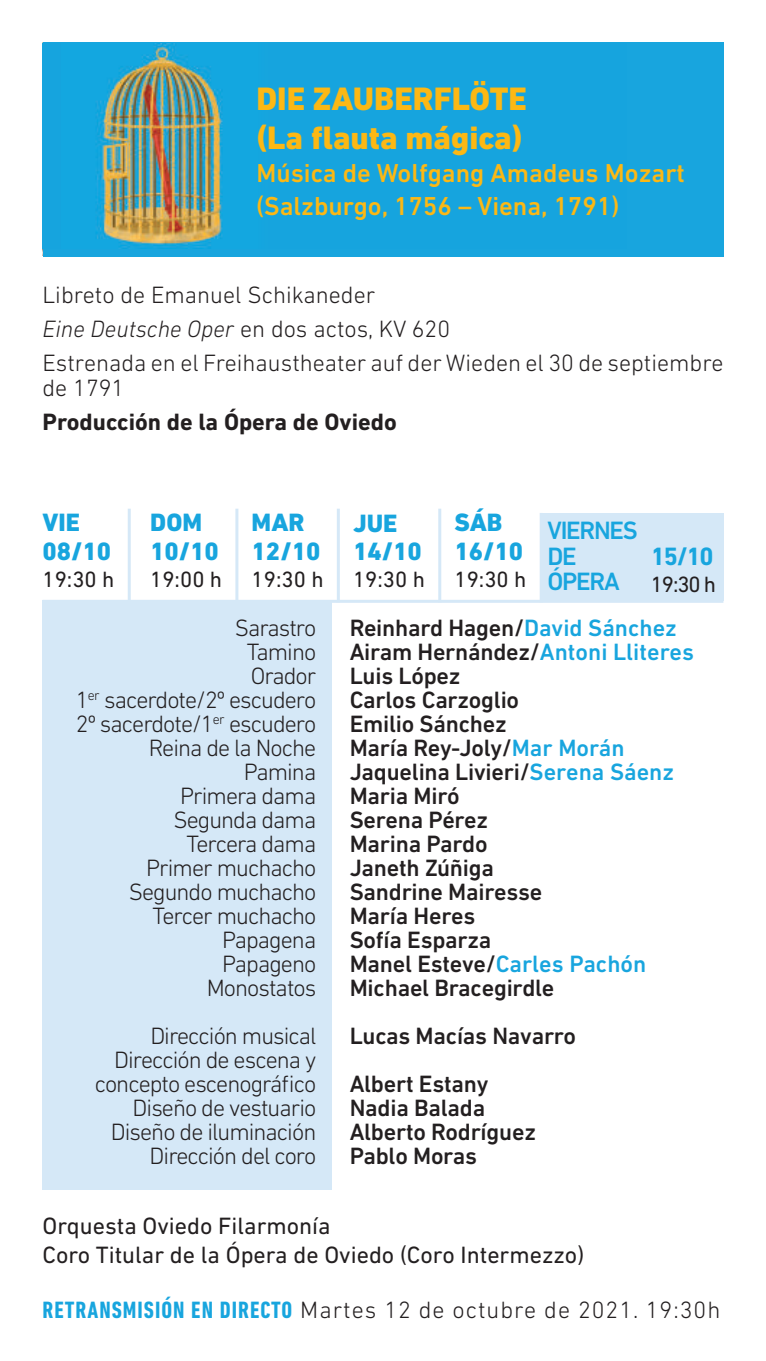
<style>
.page{position:relative;width:766px;height:1361px;background:#fff}
.page>*{position:absolute;margin:0;border:0;box-sizing:border-box;transform-origin:0 0}
.t1{font:800 33px/39.6px "DIN Next LT Pro";color:#fcb814}
.t2{font:500 26.4px/33px "DIN Next LT Pro";color:#fcb814}
.t3{font:800 25.5px/28.8px "DIN Next LT Pro";color:#18a5de}
.t4{font:500 25.5px/25.5px "DIN Next LT Pro";letter-spacing:-.05em;color:#18a5de}
.t5{font:700 25.5px "DIN Next LT Pro";color:#18a5de}
.t6{font:500 24px/24px "DIN Next LT Pro";letter-spacing:-.01em;color:#231f20}
.t7{font:300 24px/24px "DIN Next LT Pro";letter-spacing:-.04em;color:#231f20;text-align:right}
.t8{font:300 24px/33.9px "DIN Next LT Pro";color:#231f20}
.t9{font:24px/28.2px "DIN Next LT Pro";color:#231f20}
.t10{font:300 24px "DIN Next LT Pro";letter-spacing:.04em;color:#231f20}
.t11{font:700 24px "DIN Next LT Pro";color:#231f20}
.t12{font:22.5px "DIN Next LT Pro";color:#231f20}
.s1{font-style:italic}
.s2{color:#18a5de}
.s3{font-weight:700;font-stretch:condensed;color:#18a5de}
</style>
<div class="page">
<div style="left:43px;top:600px;width:289px;height:589px;background:#d5e8f7"></div>
<hr style="left:43px;top:600px;width:680px;height:3px;background:#d5e8f7">
<div style="left:541px;top:513px;width:182px;height:87px;background:#d5e8f7"></div>
<hr style="left:337px;top:509px;width:3px;height:93px;background:#d5e8f7">
<hr style="left:438px;top:509px;width:3px;height:93px;background:#d5e8f7">
<hr style="left:235px;top:509px;width:3px;height:93px;background:#d5e8f7">
<hr style="left:539px;top:513px;width:3px;height:89px;background:#d5e8f7">
<div style="left:43px;top:43px;width:680px;height:214px;background:#18a5de"></div>
<img style="left:95px;top:43px;width:128px;height:206px">
<hr style="left:128px;top:509px;width:3px;height:93px;background:#d5e8f7">
<h1 class="t1" style="left:256px;top:79px;width:272px">DIE ZAUBERFLÖTE (La flauta mágica)</h1>
<p class="t2" style="left:256px;top:157px;width:430px">Música de Wolfgang Amadeus Mozart (Salzburgo, 1756 – Viena, 1791)</p>
<p class="t8" style="left:43px;top:277px;width:682px">Libreto de Emanuel Schikaneder<br><span class="s1">Eine Deutsche Oper</span> en dos actos, KV 620<br>Estrenada en el Freihaustheater auf der Wieden el 30 de septiembre</p>
<p class="t7" style="left:43px;top:376px;width:83px">de 1791</p>
<p class="t11" style="left:43px;top:408px;width:356px">Producción de la Ópera de Oviedo</p>
<p class="t3" style="left:43px;top:508px;width:70px">VIE<br>08/10</p>
<p class="t12" style="left:43px;top:567px;width:73px">19:30 h</p>
<p class="t3" style="left:150px;top:508px;width:70px">DOM<br>10/10</p>
<p class="t12" style="left:150px;top:567px;width:73px">19:00 h</p>
<p class="t3" style="left:251px;top:508px;width:70px">MAR<br>12/10</p>
<p class="t12" style="left:251px;top:567px;width:73px">19:30 h</p>
<p class="t7" style="left:76px;top:616px;width:242px">Sarastro<br>Tamino<br>Orador<br>1<sup>er</sup> sacerdote/2º escudero<br>2º sacerdote/1<sup>er</sup> escudero<br>Reina de la Noche<br>Pamina<br>Primera dama<br>Segunda dama<br>Tercera dama<br>Primer muchacho<br>Segundo muchacho<br>Tercer muchacho<br>Papagena<br>Papageno<br>Monostatos</p>
<p class="t7" style="left:95px;top:1024px;width:223px">Dirección musical<br>Dirección de escena y concepto escenográfico<br>Diseño de vestuario<br>Diseño de iluminación<br>Dirección del coro</p>
<p class="t3" style="left:353px;top:508px;width:70px">JUE<br>14/10</p>
<p class="t12" style="left:353px;top:567px;width:73px">19:30 h</p>
<p class="t3" style="left:454px;top:508px;width:70px">SÁB<br>16/10</p>
<p class="t12" style="left:454px;top:567px;width:73px">19:30 h</p>
<p class="t4" style="left:547px;top:517px;width:92px">VIERNES<br>DE<br>ÓPERA</p>
<p class="t5" style="left:650px;top:541px;width:64px">15/10</p>
<p class="t12" style="left:650px;top:571px;width:67px">19:30 h</p>
<p class="t6" style="left:349px;top:616px;width:346px">Reinhard Hagen/<span class="s2">David Sánchez<br></span>Airam Hernández/<span class="s2">Antoni Lliteres<br></span>Luis López<br>Carlos Carzoglio<br>Emilio Sánchez<br>María Rey-Joly/<span class="s2">Mar Morán<br></span>Jaquelina Livieri/<span class="s2">Serena Sáenz<br></span>Maria Miró<br>Serena Pérez<br>Marina Pardo<br>Janeth Zúñiga<br>Sandrine Mairesse<br>María Heres<br>Sofía Esparza<br>Manel Esteve/<span class="s2">Carles Pachón<br></span>Michael Bracegirdle</p>
<p class="t6" style="left:349px;top:1012px;width:228px;line-height:48px">Lucas Macías Navarro<br>Albert Estany</p>
<p class="t6" style="left:349px;top:1096px;width:188px">Nadia Balada<br>Alberto Rodríguez<br>Pablo Moras</p>
<p class="t9" style="left:43px;top:1212px;width:543px">Orquesta Oviedo Filarmonía<br>Coro Titular de la Ópera de Oviedo (Coro Intermezzo)</p>
<p class="t10" style="left:43px;top:1296px;width:679px"><span class="s3">RETRANSMISIÓN EN DIRECTO</span> Martes 12 de octubre de 2021. 19:30h</p>
</div>
